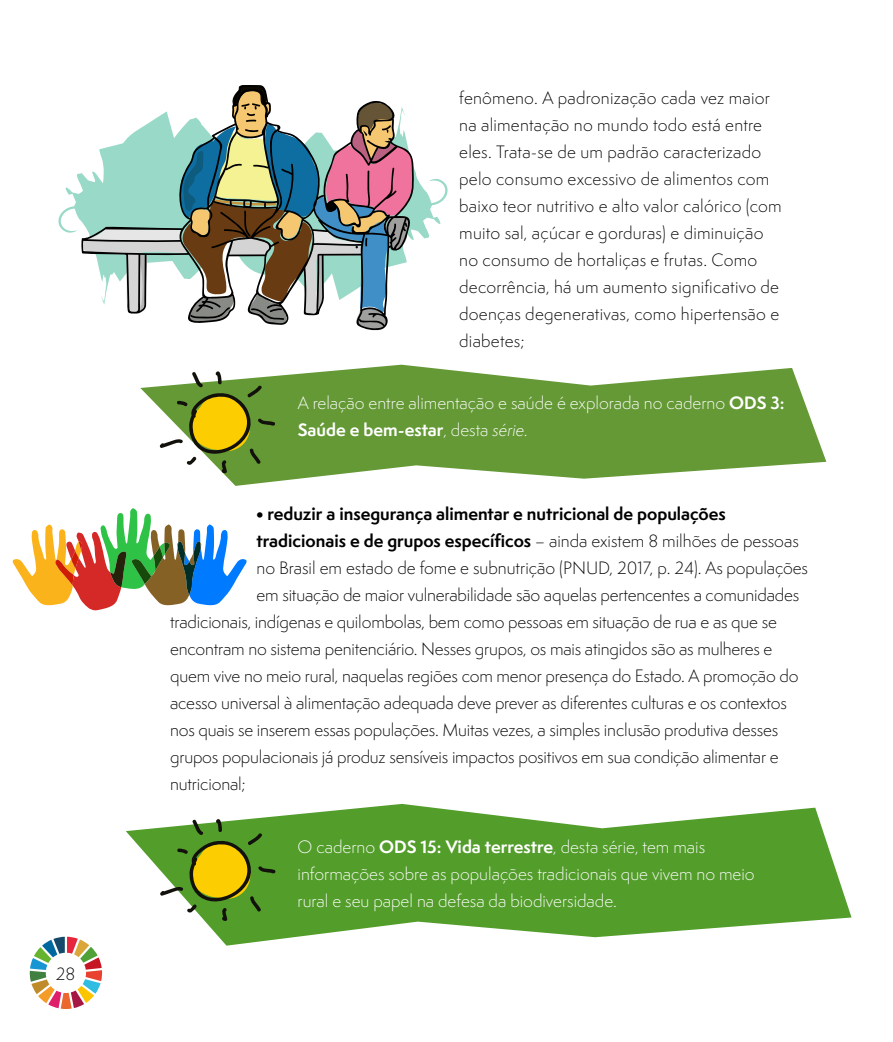
<style>
.page{position:relative;width:893px;height:1042px;background:#fff}
.page>*{position:absolute;margin:0;border:0;box-sizing:border-box;transform-origin:0 0}
.t1{font:300 16.5px "Semplicita Pro";letter-spacing:-.01em;color:#000}
.t2{font:300 16.5px/27px "Semplicita Pro";letter-spacing:.015em;color:#000}
.t3{font:300 16.5px/27px "Semplicita Pro";color:#fff}
.t4{font:700 16.5px "Semplicita Pro";color:#000}
.s1{font-weight:700}
.s2{font-style:italic}
.s3{font-weight:300}
</style>
<div class="page">
<svg style="left:30px;top:936px;width:72px;height:73px"></svg>
<svg style="left:126px;top:804px;width:725px;height:141px;fill:#539d2b"></svg>
<svg style="left:159px;top:818px;width:117px;height:103px;background:#84a63c"></svg>
<svg style="left:140px;top:365px;width:686px;height:121px;fill:#649935"></svg>
<svg style="left:159px;top:371px;width:117px;height:102px"></svg>
<svg style="left:58px;top:171px;width:390px;height:68px"></svg>
<svg style="left:81px;top:85px;width:332px;height:246px"></svg>
<svg style="left:13px;top:508px;width:234px;height:102px"></svg>
<p class="t1" style="left:56px;top:962px;width:21px">28</p>
<p class="t2" style="left:459px;top:84px;width:324px">fenômeno. A padronização cada vez maior na alimentação no mundo todo está entre eles. Trata-se de um padrão caracterizado pelo consumo excessivo de alimentos com baixo teor nutritivo e alto valor calórico (com muito sal, açúcar e gorduras) e diminuição no consumo de hortaliças e frutas. Como decorrência, há um aumento significativo de doenças degenerativas, como hipertensão e diabetes;</p>
<p class="t3" style="left:298px;top:390px;width:489px">A relação entre alimentação e saúde é explorada no caderno <span class="s1">ODS 3:<br>Saúde e bem-estar</span>, desta <span class="s2">série.</span></p>
<p class="t4" style="left:257px;top:501px;width:471px">• reduzir a insegurança alimentar e nutricional de populações</p>
<p class="t4" style="left:257px;top:528px;width:544px">tradicionais e de grupos específicos <span class="s3">– ainda existem 8 milhões de pessoas</span></p>
<p class="t1" style="left:257px;top:556px;width:553px">no Brasil em estado de fome e subnutrição (PNUD, 2017, p. 24). As populações</p>
<p class="t1" style="left:257px;top:583px;width:544px">em situação de maior vulnerabilidade são aquelas pertencentes a comunidades</p>
<p class="t1" style="left:170px;top:610px;width:608px">tradicionais, indígenas e quilombolas, bem como pessoas em situação de rua e as que se</p>
<p class="t1" style="left:170px;top:637px;width:604px">encontram no sistema penitenciário. Nesses grupos, os mais atingidos são as mulheres e</p>
<p class="t1" style="left:170px;top:664px;width:630px">quem vive no meio rural, naquelas regiões com menor presença do Estado. A promoção do</p>
<p class="t1" style="left:170px;top:691px;width:618px">acesso universal à alimentação adequada deve prever as diferentes culturas e os contextos</p>
<p class="t1" style="left:170px;top:718px;width:610px">nos quais se inserem essas populações. Muitas vezes, a simples inclusão produtiva desses</p>
<p class="t1" style="left:170px;top:745px;width:610px">grupos populacionais já produz sensíveis impactos positivos em sua condição alimentar e</p>
<p class="t1" style="left:170px;top:772px;width:77px">nutricional;</p>
<p class="t3" style="left:298px;top:833px;width:459px">O caderno <span class="s1">ODS 15: Vida terrestre</span>, desta série, tem mais informações sobre as populações tradicionais que vivem no meio rural e seu papel na defesa da biodiversidade.</p>
</div>
